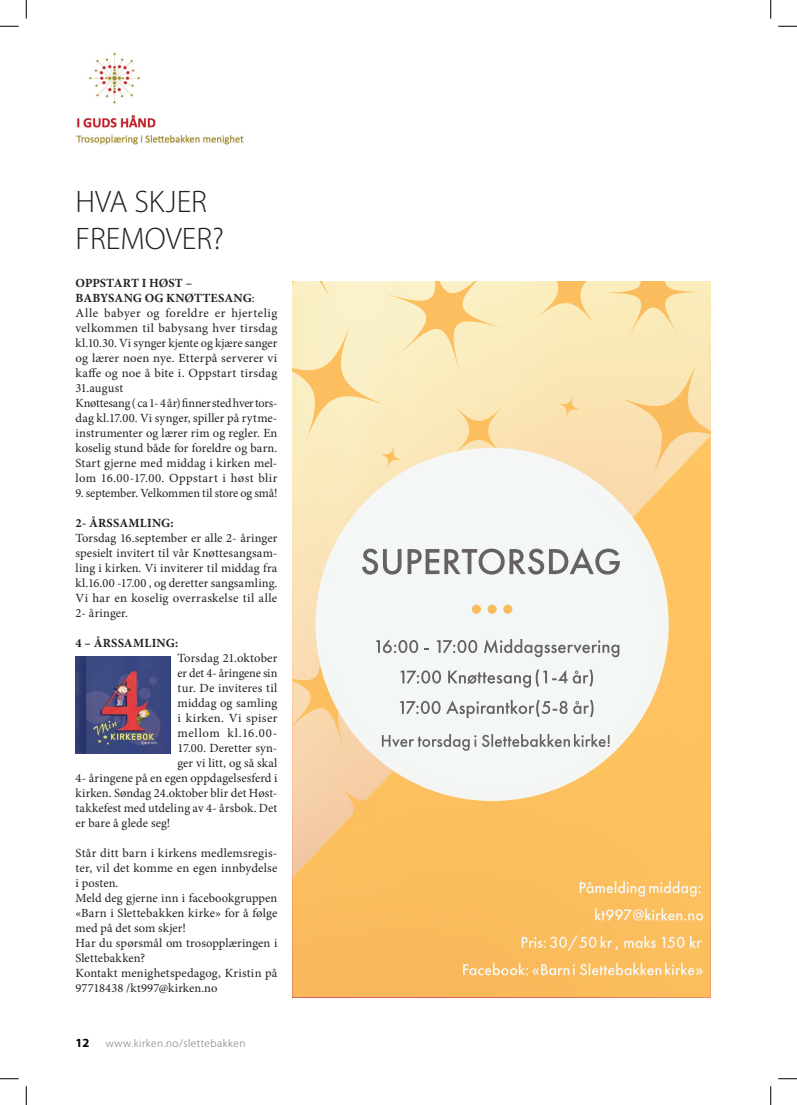
<style>
.page{position:relative;width:797px;height:1105px;background:#fff}
.page>*{position:absolute;margin:0;border:0;box-sizing:border-box;transform-origin:0 0}
.Heading2_Liten{font:300 31.25px/37.5px "Myriad Pro";color:#231f20}
.body_uten_innrykk{font:12.5px/15px "Minion Pro";letter-spacing:.01em;color:#231f20;text-align:justify}
.body_uten_innrykk-2{font:700 12.5px "Minion Pro";letter-spacing:.005em;color:#231f20}
.body_uten_innrykk-3{font:12.5px "Minion Pro";letter-spacing:-.01em;color:#231f20}
.body_uten_innrykk-4{font:12.5px "Minion Pro";letter-spacing:.05em;color:#231f20}
.t1{font:700 12.5px "Myriad Pro";color:#000}
.t2{font:300 11.25px "Myriad Pro";letter-spacing:.04em;color:#6c6d70}
.s1{font-weight:400}
</style>
<div class="page">
<img style="left:76px;top:52px;width:168px;height:93px">
<img style="left:76px;top:656px;width:94px;height:98px">
<div style="left:512px;top:281px;width:198px;height:154px;background:#fae7b6"></div>
<svg style="left:292px;top:435px;width:418px;height:562px;background:#fbc36c"></svg>
<div style="left:315px;top:564px;width:28px;height:28px;background:#fae2b7;border-radius:10px"></div>
<div style="left:439px;top:772px;width:28px;height:28px;background:#fcbf60;border-radius:10px"></div>
<svg style="left:292px;top:472px;width:4px;height:53px"></svg>
<svg style="left:336px;top:783px;width:54px;height:53px;background:#f9c376"></svg>
<svg style="left:292px;top:281px;width:220px;height:165px;background:#fae8b7"></svg>
<svg style="left:555px;top:393px;width:28px;height:28px"></svg>
<svg style="left:377px;top:443px;width:28px;height:28px"></svg>
<svg style="left:452px;top:404px;width:53px;height:53px;background:#fadca2"></svg>
<div style="left:315px;top:448px;width:353px;height:353px;background:#f4f8f9;border-radius:50%"></div>
<svg style="left:362px;top:548px;width:258px;height:27px"></svg>
<svg style="left:472px;top:605px;width:40px;height:9px"></svg>
<svg style="left:292px;top:622px;width:327px;height:137px"></svg>
<svg style="left:534px;top:281px;width:175px;height:60px;background:#fae3aa"></svg>
<svg style="left:612px;top:356px;width:98px;height:126px;background:#fada9f"></svg>
<svg style="left:579px;top:881px;width:121px;height:16px;background:#f9cc83"></svg>
<svg style="left:595px;top:908px;width:108px;height:13px"></svg>
<svg style="left:624px;top:936px;width:60px;height:12px"></svg>
<svg style="left:521px;top:935px;width:97px;height:16px;background:#f9c77a"></svg>
<svg style="left:463px;top:963px;width:239px;height:12px;background:#f8cc89"></svg>
<svg style="left:690px;top:936px;width:11px;height:12px"></svg>
<svg style="left:0;top:25px;width:19px;height:2px"></svg>
<svg style="left:0;top:1078px;width:19px;height:1px"></svg>
<svg style="left:25px;top:0;width:2px;height:19px"></svg>
<svg style="left:25px;top:1086px;width:2px;height:19px"></svg>
<svg style="left:770px;top:0;width:27px;height:1105px"></svg>
<p class="Heading2_Liten" style="left:76px;top:183px;width:150px">HVA SKJER<br>FREMOVER?</p>
<p class="body_uten_innrykk-2" style="left:76px;top:274px;width:118px">OPPSTART I HØST –</p>
<p class="body_uten_innrykk-2" style="left:76px;top:289px;width:181px">BABYSANG OG KNØTTESANG<span class="s1">:</span></p>
<p class="body_uten_innrykk" style="left:76px;top:305px;width:203px">Alle babyer og foreldre er hjertelig velkommen til babysang hver tirsdag kl.10.30. Vi synger kjente og kjære sanger og lærer noen nye. Etterpå serverer vi kaffe og noe å bite i. Oppstart tirsdag 31.august</p>
<p class="body_uten_innrykk" style="left:76px;top:395px;width:203px">Knøttesang ( ca 1- 4 år) finner sted hver tors&shy;dag kl.17.00. Vi synger, spiller på rytme&shy;instrumenter og lærer rim og regler. En koselig stund både for foreldre og barn.<br>Start gjerne med middag i kirken mel&shy;lom 16.00-17.00. Oppstart i høst blir</p>
<p class="body_uten_innrykk-3" style="left:76px;top:484px;width:203px">9. september. Velkommen til store og små!</p>
<p class="body_uten_innrykk-2" style="left:76px;top:514px;width:100px">2- ÅRSSAMLING:</p>
<p class="body_uten_innrykk" style="left:76px;top:530px;width:203px">Torsdag 16.september er alle 2- åringer spesielt invitert til vår Knøttesangsam&shy;ling i kirken. Vi inviterer til middag fra kl.16.00 -17.00 , og deretter sangsamling.<br>Vi har en koselig overraskelse til alle 2- åringer.</p>
<p class="body_uten_innrykk-2" style="left:76px;top:634px;width:104px">4 – ÅRSSAMLING:</p>
<p class="body_uten_innrykk" style="left:177px;top:650px;width:101px">Torsdag 21.oktober</p>
<p class="body_uten_innrykk-3" style="left:177px;top:664px;width:101px">er det 4- åringene sin</p>
<p class="body_uten_innrykk" style="left:177px;top:680px;width:101px">tur. De inviteres til</p>
<p class="body_uten_innrykk" style="left:177px;top:695px;width:101px">middag og samling</p>
<p class="body_uten_innrykk" style="left:177px;top:710px;width:101px">i kirken. Vi spiser</p>
<p class="body_uten_innrykk-4" style="left:177px;top:724px;width:101px">mellom kl.16.00-</p>
<p class="body_uten_innrykk" style="left:177px;top:740px;width:101px">17.00. Deretter syn-</p>
<p class="body_uten_innrykk" style="left:177px;top:755px;width:101px">ger vi litt, og så skal</p>
<p class="body_uten_innrykk" style="left:76px;top:770px;width:203px">4- åringene på en egen oppdagelsesferd i</p>
<p class="body_uten_innrykk" style="left:76px;top:785px;width:203px">kirken. Søndag 24.oktober blir det Høst-</p>
<p class="body_uten_innrykk" style="left:76px;top:800px;width:203px">takkefest med utdeling av 4- årsbok. Det</p>
<p class="body_uten_innrykk" style="left:76px;top:815px;width:96px">er bare å glede seg!</p>
<p class="body_uten_innrykk" style="left:76px;top:845px;width:203px">Står ditt barn i kirkens medlemsregis&shy;ter, vil det komme en egen innbydelse i posten.</p>
<p class="body_uten_innrykk" style="left:76px;top:890px;width:203px">Meld deg gjerne inn i facebookgruppen «Barn i Slettebakken kirke» for å følge med på det som skjer!</p>
<p class="body_uten_innrykk" style="left:76px;top:935px;width:203px">Har du spørsmål om trosopplæringen i<br>Slettebakken?</p>
<p class="body_uten_innrykk" style="left:76px;top:965px;width:203px">Kontakt menighetspedagog, Kristin på<br>97718438 /kt997@kirken.no</p>
<p class="t1" style="left:76px;top:1035px;width:15px">12</p>
<p class="t2" style="left:106px;top:1037px;width:141px">www.kirken.no/slettebakken</p>
</div>
